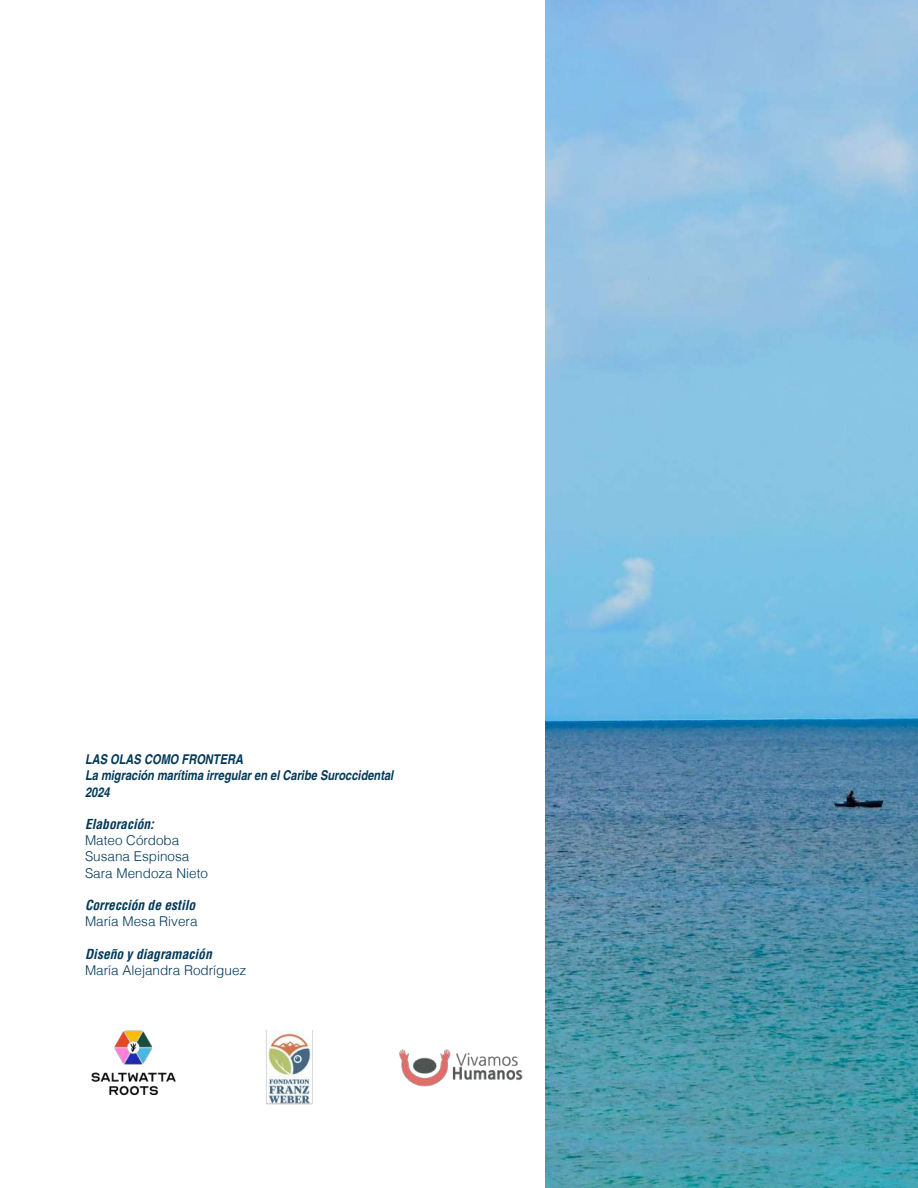
<style>
.page{position:relative;width:918px;height:1188px;background:#fff}
.page>*{position:absolute;margin:0;border:0;box-sizing:border-box;transform-origin:0 0}
.t1{font:300 13.5px/16.2px "Helvetica";color:#023859}
.t2{font:italic 700 condensed 13.5px/16.2px "Helvetica";color:#023859}
.t3{font:italic 700 condensed 13.5px "Helvetica";color:#023859}
</style>
<div class="page">
<img style="left:546px;top:0;width:372px;height:1188px">
<img style="left:266px;top:1030px;width:47px;height:75px">
<img style="left:399px;top:1049px;width:124px;height:38px">
<img style="left:91px;top:1030px;width:85px;height:66px">
<p class="t2" style="left:85px;top:751px;width:310px">LAS OLAS COMO FRONTERA<br>La migración marítima irregular en el Caribe Suroccidental<br>2024</p>
<p class="t3" style="left:85px;top:816px;width:70px">Elaboración:</p>
<p class="t1" style="left:85px;top:832px;width:125px">Mateo Córdoba<br>Susana Espinosa<br>Sara Mendoza Nieto</p>
<p class="t3" style="left:85px;top:897px;width:112px">Corrección de estilo</p>
<p class="t1" style="left:85px;top:913px;width:114px">María Mesa Rivera</p>
<p class="t3" style="left:85px;top:945px;width:128px">Diseño y diagramación</p>
<p class="t1" style="left:85px;top:962px;width:163px">María Alejandra Rodríguez</p>
</div>
